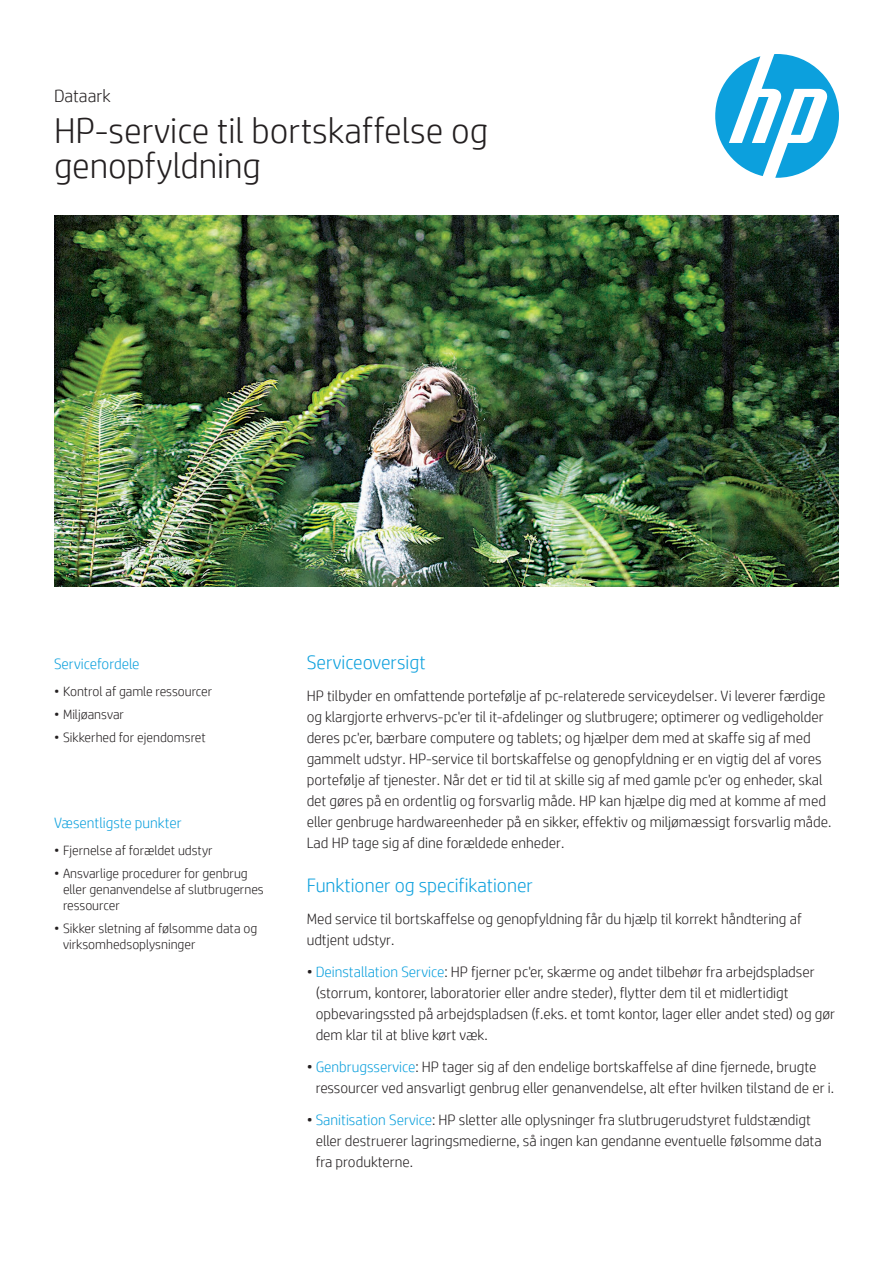
<style>
.page{position:relative;width:893px;height:1263px;background:#fff}
.page>*{position:absolute;margin:0;border:0;box-sizing:border-box;transform-origin:0 0}
.t1{font:300 36px/34.5px "HP Simplified";color:#231f20}
.t2{font:300 19.5px "HP Simplified";color:#0ca0dd}
.t3{font:300 18px "HP Simplified";color:#231f20}
.t4{font:300 15px/21px "HP Simplified";color:#231f20}
.t5{font:300 15px "HP Simplified";color:#0ca0dd}
.t6{font:300 13.5px/16.2px "HP Simplified";color:#231f20}
.s1{color:#0ca0dd}
</style>
<div class="page">
<svg style="left:715px;top:54px;width:124px;height:124px"></svg>
<img style="left:54px;top:215px;width:785px;height:372px">
<p class="t3" style="left:54px;top:84px;width:58px">Dataark</p>
<h1 class="t1" style="left:54px;top:113px;width:436px">HP-service til bortskaffelse og genopfyldning</h1>
<p class="t5" style="left:54px;top:654px;width:87px">Servicefordele</p>
<p class="t6" style="left:54px;top:683px;width:160px">• Kontrol af gamle ressourcer</p>
<p class="t6" style="left:54px;top:706px;width:71px">• Miljøansvar</p>
<p class="t6" style="left:54px;top:729px;width:153px">• Sikkerhed for ejendomsret</p>
<p class="t5" style="left:54px;top:812px;width:129px">Væsentligste punkter</p>
<p class="t6" style="left:54px;top:841px;width:160px">• Fjernelse af forældet udstyr</p>
<p class="t6" style="left:63px;top:864px;width:202px;text-indent:-9px">• Ansvarlige procedurer for genbrug eller genanvendelse af slutbrugernes ressourcer</p>
<p class="t6" style="left:63px;top:920px;width:196px;text-indent:-9px">• Sikker sletning af følsomme data og virksomhedsoplysninger</p>
<h2 class="t2" style="left:307px;top:649px;width:121px">Serviceoversigt</h2>
<p class="t4" style="left:307px;top:685px;width:526px">HP tilbyder en omfattende portefølje af pc-relaterede serviceydelser. Vi leverer færdige og klargjorte erhvervs-pc'er til it-afdelinger og slutbrugere; optimerer og vedligeholder deres pc'er, bærbare computere og tablets; og hjælper dem med at skaffe sig af med gammelt udstyr. HP-service til bortskaffelse og genopfyldning er en vigtig del af vores portefølje af tjenester. Når det er tid til at skille sig af med gamle pc'er og enheder, skal det gøres på en ordentlig og forsvarlig måde. HP kan hjælpe dig med at komme af med eller genbruge hardwareenheder på en sikker, effektiv og miljømæssigt forsvarlig måde.<br>Lad HP tage sig af dine forældede enheder.</p>
<h2 class="t2" style="left:307px;top:873px;width:228px">Funktioner og specifikationer</h2>
<p class="t4" style="left:307px;top:908px;width:497px">Med service til bortskaffelse og genopfyldning får du hjælp til korrekt håndtering af udtjent udstyr.</p>
<p class="t4" style="left:316px;top:961px;width:521px;text-indent:-9px">• <span class="s1">Deinstallation Service</span>: HP fjerner pc'er, skærme og andet tilbehør fra arbejdspladser (storrum, kontorer, laboratorier eller andre steder), flytter dem til et midlertidigt opbevaringssted på arbejdspladsen (f.eks. et tomt kontor, lager eller andet sted) og gør dem klar til at blive kørt væk.</p>
<p class="t4" style="left:316px;top:1056px;width:520px;text-indent:-9px">• <span class="s1">Genbrugsservice</span>: HP tager sig af den endelige bortskaffelse af dine fjernede, brugte ressourcer ved ansvarligt genbrug eller genanvendelse, alt efter hvilken tilstand de er i.</p>
<p class="t4" style="left:316px;top:1108px;width:508px;text-indent:-9px">• <span class="s1">Sanitisation Service</span>: HP sletter alle oplysninger fra slutbrugerudstyret fuldstændigt eller destruerer lagringsmedierne, så ingen kan gendanne eventuelle følsomme data fra produkterne.</p>
</div>
